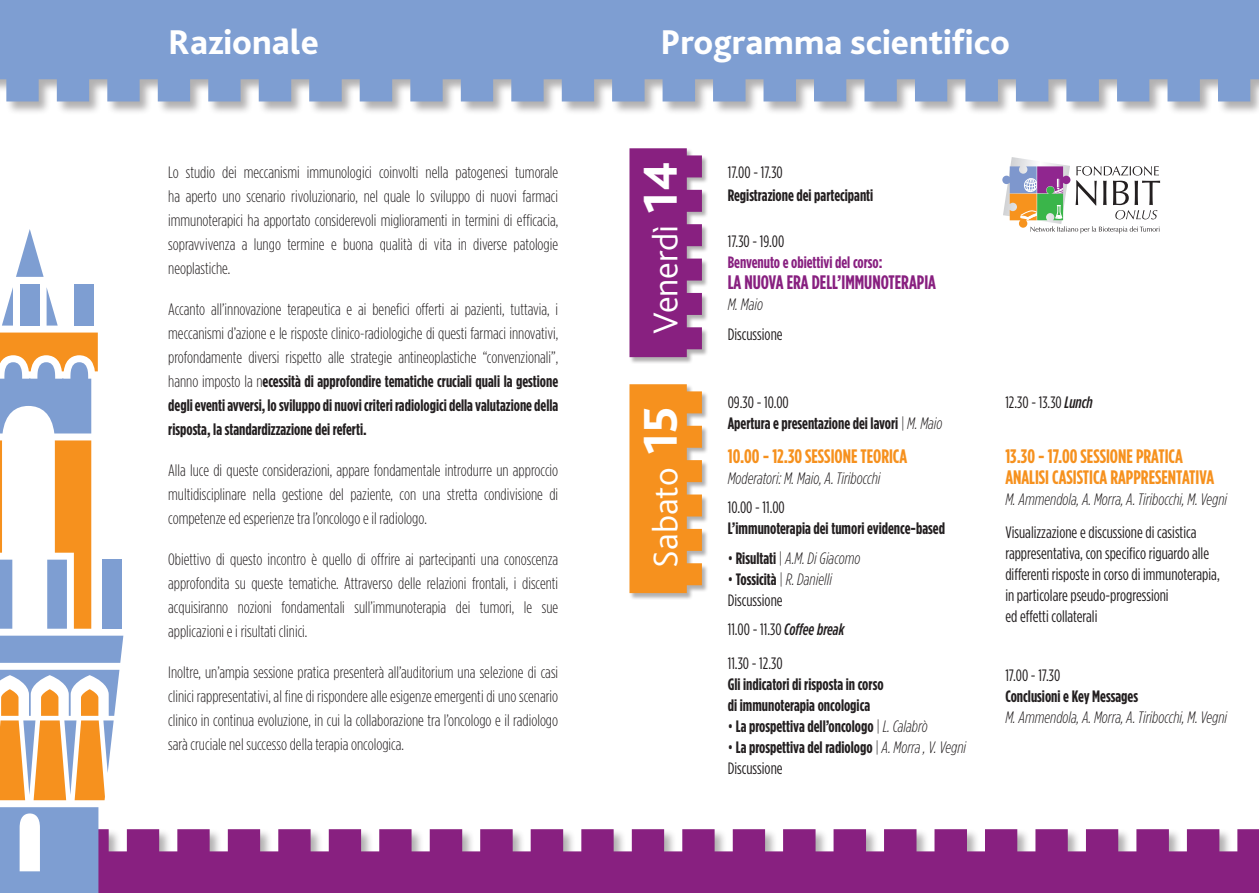
<style>
.page{position:relative;width:1259px;height:893px;background:#fff}
.page>*{position:absolute;margin:0;border:0;box-sizing:border-box;transform-origin:0 0}
.t1{font:800 49.5px "Bliss 2";color:#fff}
.t2{font:800 36px "Bliss 2";color:#fff}
.t3{font:300 36px "Bliss 2";color:#fff}
.t4{font:700 19.5px/21px "Gotham Condensed";color:#f6911e}
.t5{font:700 19.5px "Gotham Condensed";color:#882080}
.t6{font:300 16.5px/24px "Gotham Condensed";color:#231f20;text-align:justify}
.t7{font:700 16.5px/21px "Gotham Condensed";color:#231f20}
.t8{font:16.5px/21px "Gotham Condensed";color:#231f20}
.t9{font:italic 300 16.5px/21px "Gotham Condensed";color:#231f20}
.t10{font:700 16.5px/21px "Gotham Condensed";color:#882080}
.s1{font-weight:700}
.s2{font-weight:400;color:#231f20}
.s3{font-weight:400}
.s4{font-weight:300}
.s5{font-weight:300;font-style:italic}
.s6{font-weight:400;font-style:normal}
.s7{font-weight:700;font-style:normal}
.s8{font-style:normal}
.s9{font-weight:500;font-style:italic}
</style>
<div class="page">
<div style="left:629px;top:384px;width:79px;height:216px;background:#231f20;opacity:.35"></div>
<svg style="left:629px;top:384px;width:73px;height:209px;background:#f4972e"></svg>
<div style="left:629px;top:148px;width:79px;height:216px;background:#231f20;opacity:.35"></div>
<svg style="left:629px;top:148px;width:73px;height:209px;background:#8f3088"></svg>
<svg style="left:98px;top:829px;width:1161px;height:64px;background:#943a8e"></svg>
<div style="left:102px;top:560px;width:19px;height:69px;background:#7e9ed2"></div>
<svg style="left:47px;top:289px;width:11px;height:37px"></svg>
<div style="left:20px;top:284px;width:20px;height:42px;background:#7e9ed2"></div>
<svg style="left:16px;top:229px;width:28px;height:48px"></svg>
<svg style="left:2px;top:287px;width:11px;height:39px"></svg>
<div style="left:75px;top:284px;width:19px;height:42px;background:#7e9ed2"></div>
<svg style="left:0;top:807px;width:98px;height:86px;background:#8fabd8"></svg>
<div style="left:0;top:636px;width:123px;height:27px;background:#7e9ed2"></div>
<svg style="left:0;top:440px;width:12px;height:189px"></svg>
<svg style="left:0;top:670px;width:119px;height:130px"></svg>
<svg style="left:47px;top:440px;width:44px;height:189px"></svg>
<svg style="left:0;top:333px;width:98px;height:100px"></svg>
<div style="left:0;top:0;width:1259px;height:115px;background:#231f20;opacity:.35"></div>
<svg style="left:0;top:0;width:1259px;height:101px;background:#84a2d2"></svg>
<svg style="left:1002px;top:157px;width:158px;height:76px"></svg>
<p class="t2" style="left:168px;top:20px;width:152px">Razionale</p>
<p class="t6" style="left:168px;top:160px;width:391px">Lo studio dei meccanismi immunologici coinvolti nella patogenesi tumorale ha aperto uno scenario rivoluzionario, nel quale lo sviluppo di nuovi farmaci immunoterapici ha apportato considerevoli miglioramenti in termini di efficacia, sopravvivenza a lungo termine e buona qualità di vita in diverse patologie neoplastiche.</p>
<p class="t6" style="left:168px;top:297px;width:391px">Accanto all’innovazione terapeutica e ai benefici offerti ai pazienti, tuttavia, i meccanismi d’azione e le risposte clinico-radiologiche di questi farmaci innovativi, profondamente diversi rispetto alle strategie antineoplastiche “convenzionali”, hanno imposto la n<span class="s1">ecessità di approfondire tematiche cruciali quali la gestione degli eventi avversi, lo sviluppo di nuovi criteri radiologici della valutazione della risposta, la standardizzazione dei referti.</span></p>
<p class="t6" style="left:168px;top:458px;width:391px">Alla luce di queste considerazioni, appare fondamentale introdurre un approccio multidisciplinare nella gestione del paziente, con una stretta condivisione di competenze ed esperienze tra l’oncologo e il radiologo.</p>
<p class="t6" style="left:168px;top:547px;width:391px">Obiettivo di questo incontro è quello di offrire ai partecipanti una conoscenza approfondita su queste tematiche. Attraverso delle relazioni frontali, i discenti acquisiranno nozioni fondamentali sull’immunoterapia dei tumori, le sue applicazioni e i risultati clinici.</p>
<p class="t6" style="left:168px;top:660px;width:391px">Inoltre, un’ampia sessione pratica presenterà all’auditorium una selezione di casi clinici rappresentativi, al fine di rispondere alle esigenze emergenti di uno scenario clinico in continua evoluzione, in cui la collaborazione tra l’oncologo e il radiologo sarà cruciale nel successo della terapia oncologica.</p>
<p class="t2" style="left:660px;top:20px;width:351px">Programma scientifico</p>
<p class="t1" style="left:629px;top:214px;width:54px;rotate:-90deg">14</p>
<p class="t3" style="left:643px;top:334px;width:111px;rotate:-90deg">Venerdì</p>
<p class="t1" style="left:629px;top:455px;width:51px;rotate:-90deg">15</p>
<p class="t3" style="left:643px;top:568px;width:101px;rotate:-90deg">Sabato</p>
<p class="t8" style="left:728px;top:161px;width:57px">17.00 - 17.30</p>
<p class="t7" style="left:728px;top:185px;width:147px">Registrazione dei partecipanti</p>
<p class="t10" style="left:728px;top:231px;width:156px"><span class="s2">17.30 - 19.00<br></span>Benvenuto e obiettivi del corso:</p>
<p class="t5" style="left:728px;top:271px;width:210px">LA NUOVA ERA DELL’IMMUNOTERAPIA</p>
<p class="t9" style="left:728px;top:294px;width:37px">M. Maio</p>
<p class="t8" style="left:728px;top:323px;width:56px">Discussione</p>
<p class="t7" style="left:728px;top:392px;width:216px"><span class="s3">09.30 - 10.00<br></span>Apertura e presentazione dei lavori <span class="s4">|</span> <span class="s5">M. Maio</span></p>
<p class="t4" style="left:728px;top:445px;width:181px">10.00 - 12.30 SESSIONE TEORICA</p>
<p class="t9" style="left:728px;top:467px;width:154px">Moderatori: M. Maio, A. Tiribocchi</p>
<p class="t7" style="left:728px;top:497px;width:219px"><span class="s3">10.00 - 11.00<br></span>L’immunoterapia dei tumori evidence-based</p>
<p class="t9" style="left:728px;top:547px;width:134px"><span class="s6">•</span> <span class="s7">Risultati</span> <span class="s8">|</span> A.M. Di Giacomo</p>
<p class="t8" style="left:728px;top:568px;width:106px">• <span class="s1">Tossicità</span> <span class="s4">|</span> <span class="s5">R. Danielli<br></span>Discussione</p>
<p class="t8" style="left:728px;top:619px;width:118px">11.00 - 11.30 <span class="s9">Coffee break</span></p>
<p class="t7" style="left:728px;top:653px;width:157px"><span class="s3">11.30 - 12.30<br></span>Gli indicatori di risposta in corso di immunoterapia oncologica</p>
<p class="t7" style="left:728px;top:716px;width:201px"><span class="s3">•</span> La prospettiva dell’oncologo <span class="s4">|</span> <span class="s5">L. Calabrò</span></p>
<p class="t7" style="left:728px;top:737px;width:240px"><span class="s3">•</span> La prospettiva del radiologo <span class="s4">|</span> <span class="s5">A. Morra , V. Vegni<br></span><span class="s3">Discussione</span></p>
<p class="t8" style="left:1005px;top:391px;width:89px">12.30 - 13.30 <span class="s9">Lunch</span></p>
<p class="t4" style="left:1005px;top:445px;width:210px">13.30 - 17.00 SESSIONE PRATICA<br>ANALISI CASISTICA RAPPRESENTATIVA</p>
<p class="t9" style="left:1005px;top:488px;width:223px">M. Ammendola, A. Morra, A. Tiribocchi, M. Vegni</p>
<p class="t8" style="left:1005px;top:522px;width:216px">Visualizzazione e discussione di casistica rappresentativa, con specifico riguardo alle differenti risposte in corso di immunoterapia, in particolare pseudo-progressioni<br>ed effetti collaterali</p>
<p class="t9" style="left:1005px;top:665px;width:223px"><span class="s6">17.00 - 17.30<br></span><span class="s7">Conclusioni e Key Messages<br></span>M. Ammendola, A. Morra, A. Tiribocchi, M. Vegni</p>
</div>
